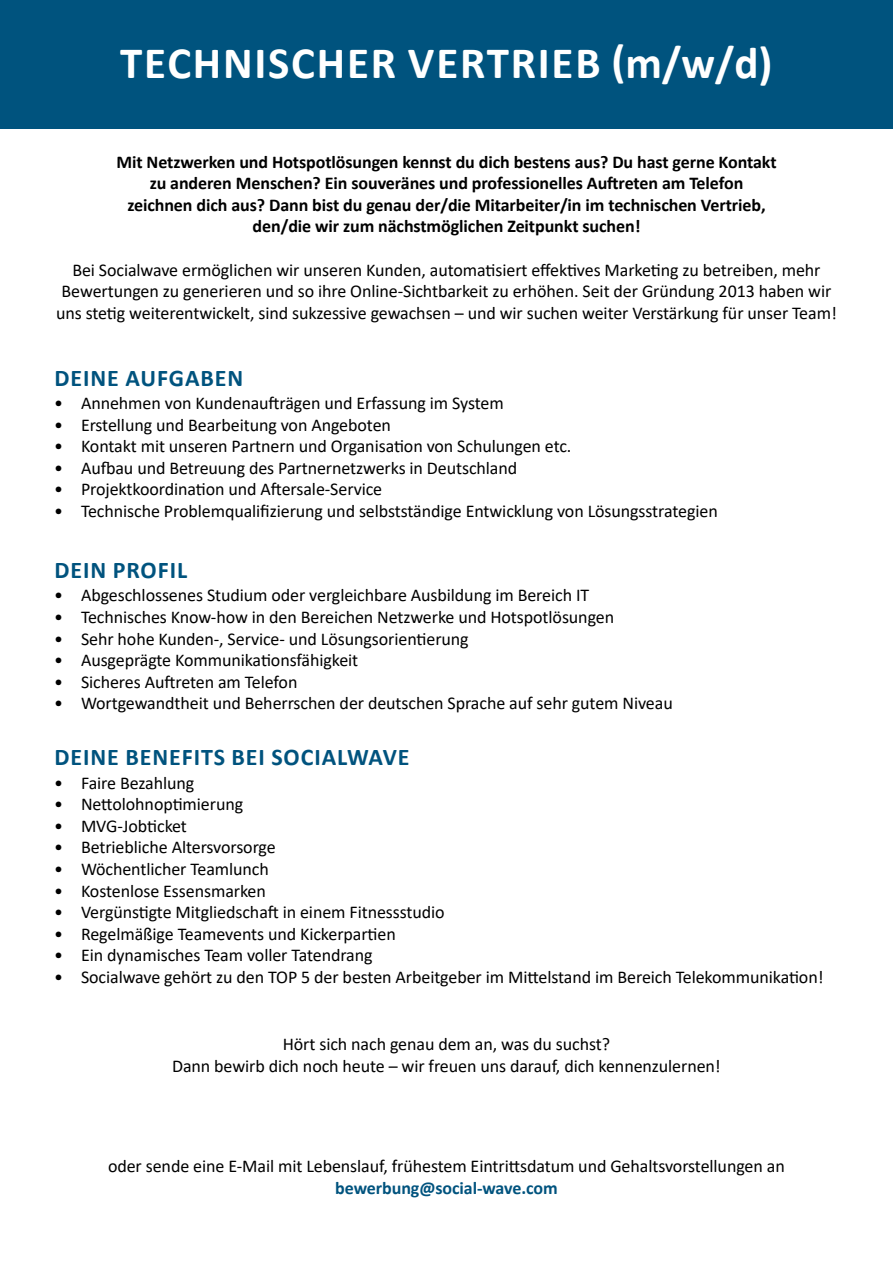
<style>
.page{position:relative;width:893px;height:1263px;background:#fff}
.page>*{position:absolute;margin:0;border:0;box-sizing:border-box;transform-origin:0 0}
.t1{font:700 45px "Calibri";letter-spacing:.04em;color:#fff}
.t2{font:700 24px "Calibri";letter-spacing:.04em;color:#00537e}
.t3{font:18px/21.6px "Calibri";letter-spacing:-.005em;color:#000;text-align:center}
.t4{font:700 18px/21.6px "Calibri";letter-spacing:-.005em;color:#000;text-align:center}
.t5{font:700 18px "Calibri";letter-spacing:-.005em;color:#00537e}
</style>
<div class="page">
<div style="left:0;top:0;width:893px;height:129px;background:#00537e"></div>
<h1 class="t1" style="left:120px;top:31px;width:654px">TECHNISCHER VERTRIEB (m/w/d)</h1>
<p class="t4" style="left:117px;top:151px;width:661px">Mit Netzwerken und Hotspotlösungen kennst du dich bestens aus? Du hast gerne Kontakt zu anderen Menschen? Ein souveränes und professionelles Auftreten am Telefon zeichnen dich aus? Dann bist du genau der/die Mitarbeiter/in im technischen Vertrieb, den/die wir zum nächstmöglichen Zeitpunkt suchen!</p>
<p class="t3" style="left:56px;top:258px;width:782px">Bei Socialwave ermöglichen wir unseren Kunden, automatisiert effektives Marketing zu betreiben, mehr<br>Bewertungen zu generieren und so ihre Online-Sichtbarkeit zu erhöhen. Seit der Gründung 2013 haben wir uns stetig weiterentwickelt, sind sukzessive gewachsen – und wir suchen weiter Verstärkung für unser Team!</p>
<h2 class="t2" style="left:54px;top:361px;width:190px">DEINE AUFGABEN</h2>
<p class="t3" style="left:54px;top:392px;width:451px">• Annehmen von Kundenaufträgen und Erfassung im System</p>
<p class="t3" style="left:54px;top:413px;width:338px">• Erstellung und Bearbeitung von Angeboten</p>
<p class="t3" style="left:54px;top:435px;width:519px">• Kontakt mit unseren Partnern und Organisation von Schulungen etc.</p>
<p class="t3" style="left:54px;top:457px;width:465px">• Aufbau und Betreuung des Partnernetzwerks in Deutschland</p>
<p class="t3" style="left:54px;top:478px;width:330px">• Projektkoordination und Aftersale-Service</p>
<p class="t3" style="left:54px;top:500px;width:665px">• Technische Problemqualifizierung und selbstständige Entwicklung von Lösungsstrategien</p>
<h2 class="t2" style="left:54px;top:553px;width:134px">DEIN PROFIL</h2>
<p class="t3" style="left:54px;top:584px;width:537px">• Abgeschlossenes Studium oder vergleichbare Ausbildung im Bereich IT</p>
<p class="t3" style="left:54px;top:606px;width:562px">• Technisches Know-how in den Bereichen Netzwerke und Hotspotlösungen</p>
<p class="t3" style="left:54px;top:627px;width:416px">• Sehr hohe Kunden-, Service- und Lösungsorientierung</p>
<p class="t3" style="left:54px;top:649px;width:306px">• Ausgeprägte Kommunikationsfähigkeit</p>
<p class="t3" style="left:54px;top:671px;width:245px">• Sicheres Auftreten am Telefon</p>
<p class="t3" style="left:54px;top:692px;width:620px">• Wortgewandtheit und Beherrschen der deutschen Sprache auf sehr gutem Niveau</p>
<h2 class="t2" style="left:54px;top:740px;width:357px">DEINE BENEFITS BEI SOCIALWAVE</h2>
<p class="t3" style="left:54px;top:771px;width:142px">• Faire Bezahlung</p>
<p class="t3" style="left:54px;top:793px;width:191px">• Nettolohnoptimierung</p>
<p class="t3" style="left:54px;top:814px;width:134px">• MVG-Jobticket</p>
<p class="t3" style="left:54px;top:836px;width:223px">• Betriebliche Altersvorsorge</p>
<p class="t3" style="left:54px;top:858px;width:216px">• Wöchentlicher Teamlunch</p>
<p class="t3" style="left:54px;top:879px;width:213px">• Kostenlose Essensmarken</p>
<p class="t3" style="left:54px;top:901px;width:392px">• Vergünstigte Mitgliedschaft in einem Fitnessstudio</p>
<p class="t3" style="left:54px;top:922px;width:343px">• Regelmäßige Teamevents und Kickerpartien</p>
<p class="t3" style="left:54px;top:944px;width:320px">• Ein dynamisches Team voller Tatendrang</p>
<p class="t3" style="left:54px;top:966px;width:771px">• Socialwave gehört zu den TOP 5 der besten Arbeitgeber im Mittelstand im Bereich Telekommunikation!</p>
<p class="t3" style="left:172px;top:1033px;width:550px">Hört sich nach genau dem an, was du suchst?<br>Dann bewirb dich noch heute – wir freuen uns darauf, dich kennenzulernen!</p>
<p class="t3" style="left:108px;top:1155px;width:678px">oder sende eine E-Mail mit Lebenslauf, frühestem Eintrittsdatum und Gehaltsvorstellungen an</p>
<p class="t5" style="left:335px;top:1175px;width:224px">bewerbung@social-wave.com</p>
</div>
